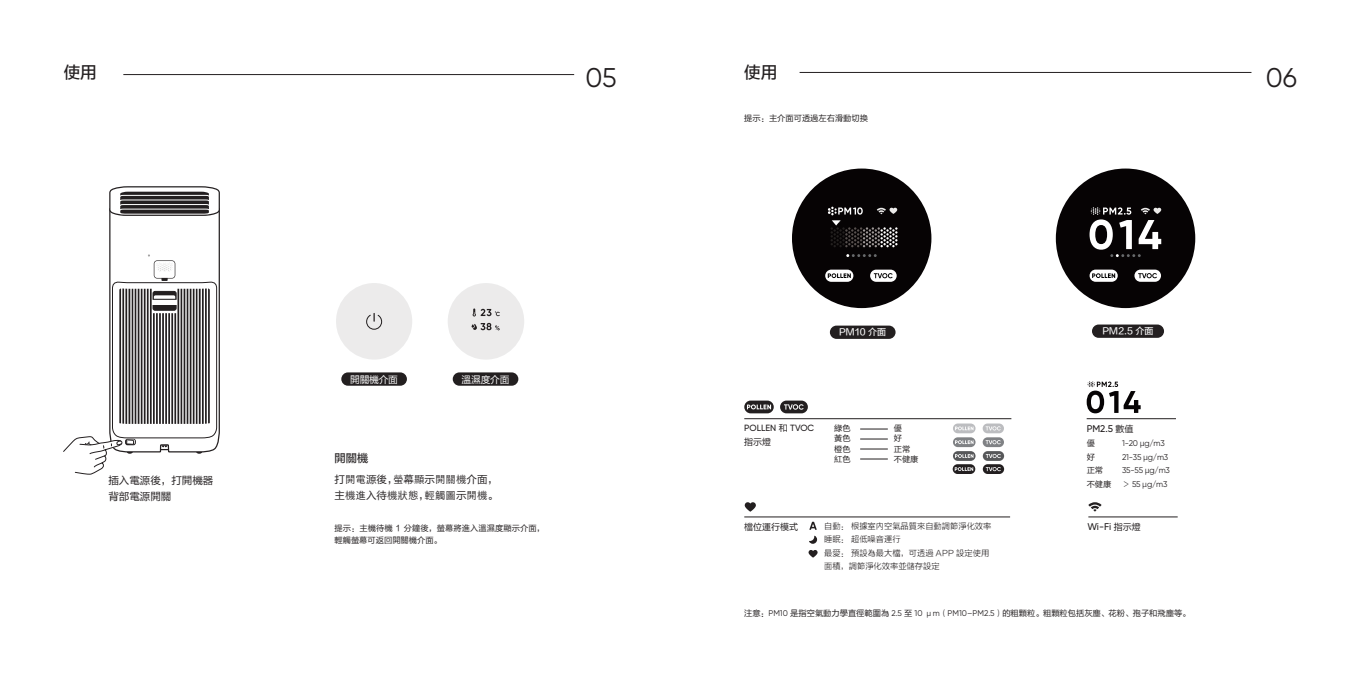
<style>
.page{position:relative;width:1361px;height:681px;background:#fff}
.page>*{position:absolute;margin:0;border:0;box-sizing:border-box;transform-origin:0 0}
.t1{font:27px "Gilroy";color:#231f20}
.t2{font:16.5px "FZLTZHUNHK GBK1 0";color:#231f20}
.t3{font:11.25px "FZLTZHUNHK GBK1 0";color:#231f20}
.t4{font:10.5px/16.5px "FZLTHJW GB1 0";color:#231f20}
.t5{font:10.5px "FZYOUH 506 L GB1 4";color:#231f20}
.t6{font:500 9.75px "Gilroy";color:#231f20}
.t7{font:9.75px "FZLTHK GBK1 0";letter-spacing:-.025em;color:#fff}
.t8{font:9px "FZLTZHUNHJW GB1 0";color:#fff}
.t9{font:500 9px "Gilroy";color:#231f20}
.t10{font:9px "FZLTHK GBK1 0";color:#231f20}
.t11{font:8.25px/10.5px "FZLTHK GBK1 0";color:#231f20}
.t12{font:8.25px/13.5px "FZLTXHK";color:#231f20}
.t13{font:8.25px/13.5px "Gilroy";letter-spacing:-.025em;color:#231f20}
.s1{font-family:"FZLTHK GBK1 0"}
.s2{font-family:"FZYOUH 506 L GB1 4"}
.s3{font-family:"FZLTHJW GB1 0"}
.s4{font-family:"FZLTHK GBK1 0";font-weight:400}
.s5{font-family:"FZLTHK GBK1 0";font-weight:400;font-size:9px}
.s6{font-family:"Adelle Sans CYR Lt"}
.s7{font-family:"FZLTXHJW GB1 0"}
.s8{font-family:"Gilroy"}
</style>
<div class="page">
<hr style="left:123px;top:74px;width:451px;height:1px;background:#231f20">
<div style="left:336px;top:283px;width:76px;height:76px;background:#ecebeb;border-radius:50%"></div>
<svg style="left:366px;top:313px;width:16px;height:16px"></svg>
<svg style="left:63px;top:186px;width:157px;height:288px"></svg>
<div style="left:448px;top:283px;width:76px;height:76px;background:#ecebeb;border-radius:50%"></div>
<svg style="left:471px;top:323px;width:29px;height:7px"></svg>
<svg style="left:472px;top:308px;width:28px;height:8px"></svg>
<svg style="left:809px;top:521px;width:8px;height:8px"></svg>
<svg style="left:809px;top:535px;width:8px;height:8px"></svg>
<svg style="left:808px;top:550px;width:9px;height:7px"></svg>
<hr style="left:1086px;top:418px;width:90px;height:1px;background:#231f20">
<hr style="left:1088px;top:516px;width:89px;height:1px;background:#231f20">
<hr style="left:744px;top:418px;width:267px;height:1px;background:#231f20">
<hr style="left:744px;top:516px;width:266px;height:1px;background:#231f20">
<svg style="left:1088px;top:502px;width:13px;height:9px"></svg>
<svg style="left:745px;top:502px;width:11px;height:9px"></svg>
<hr style="left:799px;top:72px;width:452px;height:1px;background:#231f20">
<div style="left:1056px;top:168px;width:139px;height:140px;background:#060304;border-radius:50%"></div>
<div style="left:1089px;top:269px;width:28px;height:13px;background:#fff;border-radius:6px"></div>
<svg style="left:1092px;top:273px;width:23px;height:5px"></svg>
<div style="left:1134px;top:269px;width:27px;height:13px;background:#fff;border-radius:6px"></div>
<svg style="left:1138px;top:273px;width:19px;height:5px"></svg>
<svg style="left:744px;top:400px;width:30px;height:13px"></svg>
<svg style="left:747px;top:404px;width:24px;height:5px"></svg>
<div style="left:780px;top:400px;width:28px;height:13px;background:#231f20;border-radius:6px"></div>
<svg style="left:784px;top:404px;width:19px;height:5px"></svg>
<div style="left:952px;top:464px;width:23px;height:10px;background:#231f20;border-radius:5px"></div>
<svg style="left:954px;top:467px;width:19px;height:4px"></svg>
<svg style="left:953px;top:451px;width:22px;height:9px"></svg>
<svg style="left:955px;top:454px;width:18px;height:3px"></svg>
<div style="left:953px;top:437px;width:22px;height:10px;background:#808285;border-radius:5px"></div>
<svg style="left:955px;top:440px;width:18px;height:4px"></svg>
<svg style="left:953px;top:423px;width:22px;height:10px"></svg>
<svg style="left:955px;top:426px;width:18px;height:4px"></svg>
<div style="left:983px;top:464px;width:21px;height:10px;background:#231f20;border-radius:5px"></div>
<svg style="left:986px;top:467px;width:15px;height:4px"></svg>
<div style="left:983px;top:451px;width:21px;height:9px;background:#57585a;border-radius:5px"></div>
<svg style="left:986px;top:454px;width:15px;height:4px"></svg>
<svg style="left:982px;top:437px;width:22px;height:10px"></svg>
<svg style="left:985px;top:440px;width:15px;height:4px"></svg>
<svg style="left:982px;top:423px;width:22px;height:10px"></svg>
<svg style="left:985px;top:426px;width:15px;height:4px"></svg>
<svg style="left:1086px;top:381px;width:54px;height:32px"></svg>
<svg style="left:1089px;top:207px;width:72px;height:50px"></svg>
<div style="left:792px;top:168px;width:139px;height:140px;background:#060304;border-radius:50%"></div>
<div style="left:825px;top:269px;width:28px;height:13px;background:#fff;border-radius:6px"></div>
<svg style="left:828px;top:273px;width:23px;height:5px"></svg>
<div style="left:870px;top:269px;width:26px;height:13px;background:#fff;border-radius:6px"></div>
<svg style="left:874px;top:273px;width:18px;height:5px"></svg>
<svg style="left:846px;top:254px;width:30px;height:3px"></svg>
<svg style="left:828px;top:206px;width:69px;height:41px"></svg>
<div style="left:341px;top:372px;width:66px;height:13px;background:#231f20;border-radius:7px"></div>
<div style="left:453px;top:372px;width:65px;height:13px;background:#231f20;border-radius:7px"></div>
<div style="left:1092px;top:324px;width:72px;height:13px;background:#231f20;border-radius:7px"></div>
<div style="left:830px;top:325px;width:65px;height:14px;background:#231f20;border-radius:7px"></div>
<svg style="left:860px;top:428px;width:28px;height:1px"></svg>
<svg style="left:860px;top:438px;width:28px;height:1px"></svg>
<svg style="left:860px;top:448px;width:28px;height:1px"></svg>
<svg style="left:860px;top:458px;width:28px;height:1px"></svg>
<h2 class="t2" style="left:64px;top:63px;width:34px">使用</h2>
<h2 class="t2" style="left:744px;top:63px;width:34px">使用</h2>
<h1 class="t1" style="left:585px;top:61px;width:33px">05</h1>
<h1 class="t1" style="left:1266px;top:61px;width:33px">06</h1>
<p class="t11" style="left:744px;top:113px;width:125px">提示：主介面可透過左右滑動切換</p>
<p class="t4" style="left:108px;top:472px;width:107px">插入<span class="s1">電</span>源後，打<span class="s1">開機</span>器背部<span class="s1">電</span>源<span class="s1">開關</span></p>
<p class="t7" style="left:350px;top:374px;width:49px">開關機介面</p>
<p class="t7" style="left:462px;top:374px;width:49px">溫濕度介面</p>
<h3 class="t3" style="left:334px;top:452px;width:35px">開關機</h3>
<p class="t4" style="left:334px;top:471px;width:165px">打<span class="s2">開電</span>源後，<span class="s2">螢</span>幕<span class="s2">顯</span>示<span class="s2">開關機</span>介面，</p>
<p class="t5" style="left:334px;top:489px;width:165px"><span class="s3">主</span>機進<span class="s3">入待</span>機狀態<span class="s3">，</span>輕觸圖<span class="s3">示</span>開機<span class="s3">。</span></p>
<p class="t11" style="left:334px;top:521px;width:212px;line-height:12px">提示：主機待機 1 分鐘後，螢幕將進入溫濕度顯示介面，輕觸螢幕可返回開關機介面。</p>
<p class="t8" style="left:839px;top:327px;width:49px">PM10 介面</p>
<p class="t8" style="left:1102px;top:326px;width:53px">PM2.5 介面</p>
<p class="t9" style="left:744px;top:422px;width:71px">POLLEN <span class="s4">和</span> TVOC</p>
<p class="t10" style="left:744px;top:436px;width:28px">指示燈</p>
<p class="t11" style="left:834px;top:422px;width:18px;text-align:justify">綠色黃色橙色紅色</p>
<p class="t11" style="left:894px;top:422px;width:26px">優<br>好<br>正常不健康</p>
<p class="t6" style="left:1086px;top:422px;width:48px">PM2.5 <span class="s5">數值</span></p>
<p class="t11" style="left:1086px;top:436px;width:26px;line-height:13.5px">優<br>好<br>正常不健康</p>
<p class="t13" style="left:1122px;top:436px;width:49px">1-20 <span class="s6">μ</span>g/m3<br>21-35 <span class="s6">μ</span>g/m3<br>35-55 <span class="s6">μ</span>g/m3<span class="s7">＞</span> 55 <span class="s6">μ</span>g/m3</p>
<p class="t12" style="left:824px;top:519px;width:169px">自動： 根據室內空氣品質來自動調節淨化效率睡眠： 超低噪音運行<br>最愛： 預設為最大檔，可透過 APP 設定使用面積，調節淨化效率並儲存設定</p>
<p class="t10" style="left:744px;top:521px;width:55px">檔位運行模式</p>
<p class="t6" style="left:1087px;top:520px;width:55px">Wi-Fi <span class="s5">指示燈</span></p>
<p class="t11" style="left:744px;top:607px;width:448px">注意：<span class="s8">PM10</span> 是指空氣動力學直徑範圍為 <span class="s8">2.5</span> 至 <span class="s8">10</span> <span class="s2">μ</span><span class="s8">m</span><span class="s2">（</span><span class="s8">PM10–PM2.5</span><span class="s2">）</span>的粗顆粒。粗顆粒包括灰塵、花粉、孢子和飛塵等。</p>
</div>
